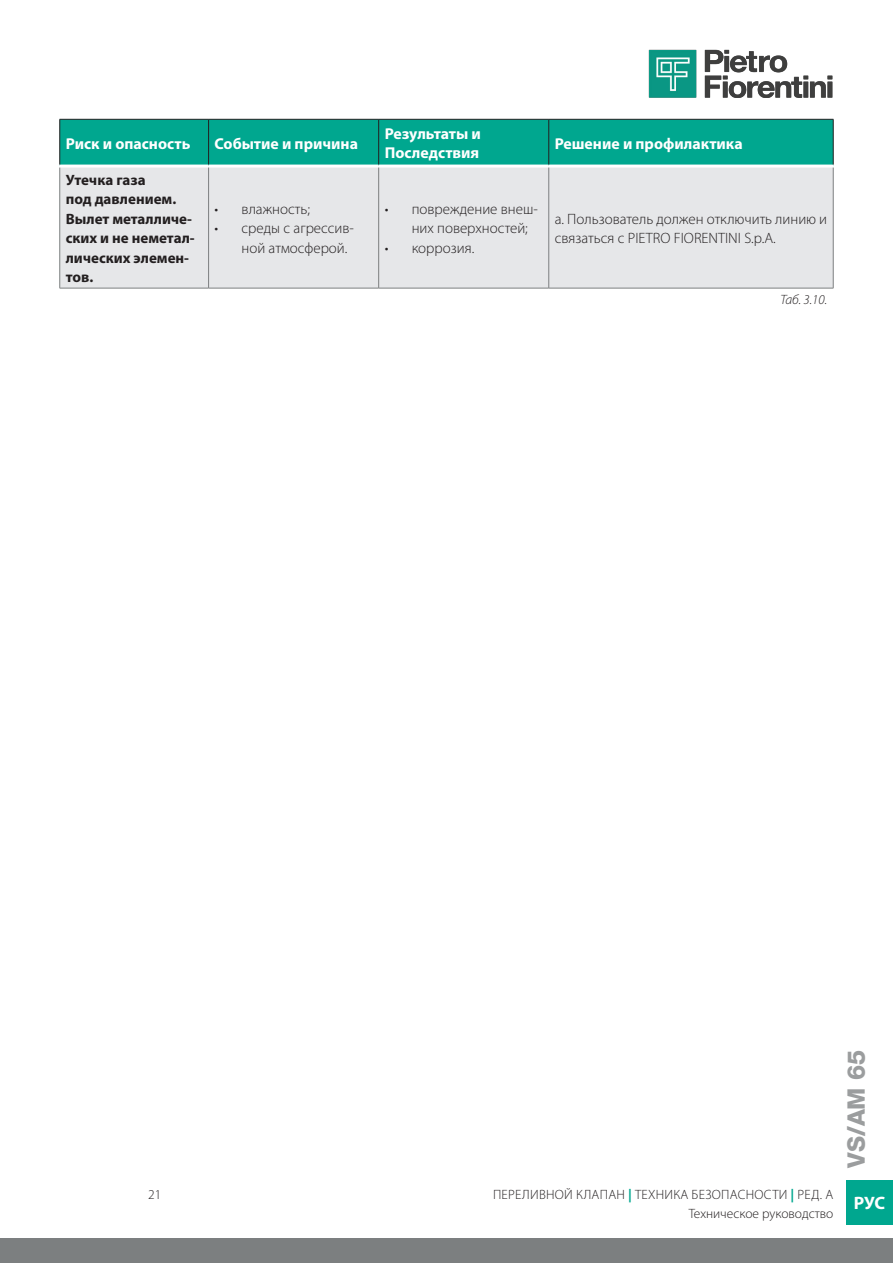
<style>
.page{position:relative;width:893px;height:1263px;background:#fff}
.page>*{position:absolute;margin:0;border:0;box-sizing:border-box;transform-origin:0 0}
.t1{font:800 24px "Helvetica Neue LT Pro";color:#9b9d9e}
.t2{font:700 18px "Myriad Pro";color:#fff}
.Helvetica_Neue_LT_Pro_75_Bold_10_5_Sx_Bi{font:700 15.75px "Myriad Pro";color:#fff}
.Corpo_Testo_Helvetica_Neue_LT_Pro_45_Lig{font:300 15px/19.5px "Myriad Pro";color:#231f20}
.Helvetica_Neue_LT_Pro_75_Bold_10_Sx_Nero{font:700 15px/19.5px "Myriad Pro";color:#231f20}
.t3{font:300 13.5px "Myriad Pro";letter-spacing:.02em;color:#231f20}
.t4{font:300 13.5px "Myriad Pro";color:#231f20}
.t5{font:italic 300 13.5px "Myriad Pro";color:#231f20}
.s1{font-weight:700;color:#00a78f}
</style>
<div class="page">
<img style="left:648px;top:49px;width:185px;height:49px">
<div style="left:0;top:1238px;width:893px;height:25px;background:#7c7f80"></div>
<div style="left:846px;top:1180px;width:47px;height:45px;background:#00a78f"></div>
<div style="left:60px;top:120px;width:773px;height:45px;background:#00a78f"></div>
<div style="left:60px;top:168px;width:773px;height:120px;background:#e6e7e9"></div>
<hr style="left:59px;top:168px;width:1px;height:120px;background:#7c7f80">
<hr style="left:208px;top:168px;width:1px;height:120px;background:#7c7f80">
<hr style="left:378px;top:168px;width:1px;height:120px;background:#7c7f80">
<hr style="left:548px;top:168px;width:1px;height:120px;background:#7c7f80">
<hr style="left:833px;top:168px;width:1px;height:120px;background:#7c7f80">
<hr style="left:60px;top:288px;width:149px;height:1px;background:#7c7f80">
<hr style="left:209px;top:288px;width:170px;height:1px;background:#7c7f80">
<hr style="left:379px;top:288px;width:170px;height:1px;background:#7c7f80">
<hr style="left:549px;top:288px;width:284px;height:1px;background:#7c7f80">
<hr style="left:59px;top:120px;width:1px;height:45px;background:#231f20">
<hr style="left:60px;top:119px;width:149px;height:1px;background:#231f20">
<hr style="left:209px;top:119px;width:170px;height:1px;background:#231f20">
<hr style="left:379px;top:119px;width:170px;height:1px;background:#231f20">
<hr style="left:549px;top:119px;width:284px;height:1px;background:#231f20">
<hr style="left:208px;top:120px;width:1px;height:45px;background:#231f20">
<hr style="left:378px;top:120px;width:1px;height:45px;background:#231f20">
<hr style="left:548px;top:120px;width:1px;height:45px;background:#231f20">
<hr style="left:833px;top:120px;width:1px;height:45px;background:#231f20">
<p class="Helvetica_Neue_LT_Pro_75_Bold_10_5_Sx_Bi" style="left:66px;top:133px;width:126px">Риск и опасность</p>
<p class="Helvetica_Neue_LT_Pro_75_Bold_10_5_Sx_Bi" style="left:215px;top:133px;width:145px">Событие и причина</p>
<p class="Helvetica_Neue_LT_Pro_75_Bold_10_Sx_Nero" style="left:66px;top:169px;width:81px">Утечка газа</p>
<p class="Helvetica_Neue_LT_Pro_75_Bold_10_Sx_Nero" style="left:66px;top:189px;width:112px">под давлением.</p>
<p class="Helvetica_Neue_LT_Pro_75_Bold_10_Sx_Nero" style="left:66px;top:208px;width:130px">Вылет металличе&shy;ских и не неметал&shy;лических элемен&shy;тов.</p>
<p class="Corpo_Testo_Helvetica_Neue_LT_Pro_45_Lig" style="left:215px;top:199px;width:97px">• влажность;</p>
<p class="Corpo_Testo_Helvetica_Neue_LT_Pro_45_Lig" style="left:242px;top:218px;width:114px;text-indent:-27px">• среды с агрессив&shy;ной атмосферой.</p>
<p class="Helvetica_Neue_LT_Pro_75_Bold_10_5_Sx_Bi" style="left:385px;top:123px;width:98px">Результаты и</p>
<p class="Helvetica_Neue_LT_Pro_75_Bold_10_5_Sx_Bi" style="left:385px;top:143px;width:96px">Последствия</p>
<p class="Helvetica_Neue_LT_Pro_75_Bold_10_5_Sx_Bi" style="left:555px;top:133px;width:190px">Решение и профилактика</p>
<p class="Corpo_Testo_Helvetica_Neue_LT_Pro_45_Lig" style="left:412px;top:199px;width:128px;text-indent:-27px">• повреждение внеш&shy;них поверхностей;</p>
<p class="Corpo_Testo_Helvetica_Neue_LT_Pro_45_Lig" style="left:385px;top:238px;width:91px">• коррозия.</p>
<p class="Corpo_Testo_Helvetica_Neue_LT_Pro_45_Lig" style="left:555px;top:209px;width:274px">a. Пользователь должен отключить линию и связаться с PIETRO FIORENTINI S.p.A.</p>
<p class="t5" style="left:780px;top:291px;width:48px">Таб. 3.10.</p>
<p class="t3" style="left:148px;top:1186px;width:15px">21</p>
<p class="t3" style="left:493px;top:1186px;width:342px">ПЕРЕЛИВНОЙ КЛАПАН <span class="s1">|</span> ТЕХНИКА БЕЗОПАСНОСТИ <span class="s1">|</span> РЕД. A</p>
<p class="t4" style="left:689px;top:1205px;width:146px">Техническое руководство</p>
<h1 class="t1" style="left:842px;top:1168px;width:120px;rotate:-90deg">VS/AM 65</h1>
<p class="t2" style="left:854px;top:1191px;width:33px">РУС</p>
</div>
